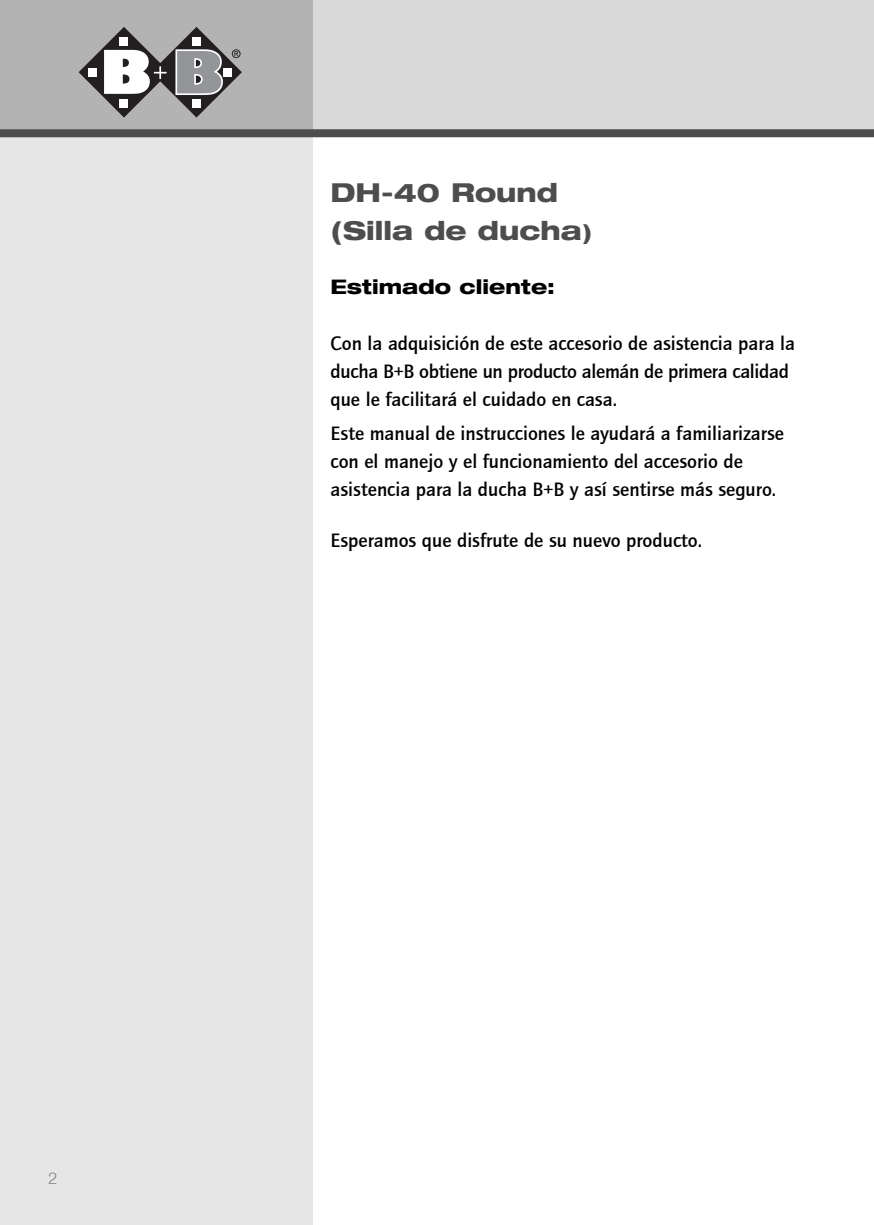
<style>
.page{position:relative;width:874px;height:1225px;background:#fff}
.page>*{position:absolute;margin:0;border:0;box-sizing:border-box;transform-origin:0 0}
.t1{font:800 expanded 26px/38px "Helvetica Neue";color:#4d4d4d}
.t2{font:500 20px/28px "Quay Sans";color:#000}
.t3{font:800 expanded 20px "Helvetica Neue";color:#000}
.t4{font:300 16px "Helvetica";color:#808080}
.s1{font-size:22px}
</style>
<div class="page">
<div style="left:312px;top:0;width:561px;height:133px;background:#d9d9d9"></div>
<div style="left:0;top:0;width:312px;height:133px;background:#b3b3b3"></div>
<svg style="left:79px;top:27px;width:163px;height:91px"></svg>
<div style="left:0;top:133px;width:312px;height:1092px;background:#e6e6e6"></div>
<div style="left:0;top:129px;width:873px;height:8px;background:#4d4d4d"></div>
<p class="t4" style="left:48px;top:1171px;width:10px">2</p>
<h1 class="t1" style="left:330px;top:175px;width:263px">DH-40 Round (Silla de ducha<span class="s1">)</span></h1>
<p class="t3" style="left:330px;top:279px;width:226px">Estimado cliente:</p>
<p class="t2" style="left:330px;top:331px;width:465px">Con la adquisición de este accesorio de asistencia para la ducha B+B obtiene un producto alemán de primera calidad que le facilitará el cuidado en casa.</p>
<p class="t2" style="left:330px;top:421px;width:455px">Este manual de instrucciones le ayudará a familiarizarse con el manejo y el funcionamiento del accesorio de asistencia para la ducha B+B y así sentirse más seguro.</p>
<p class="t2" style="left:330px;top:528px;width:373px">Esperamos que disfrute de su nuevo producto.</p>
</div>
